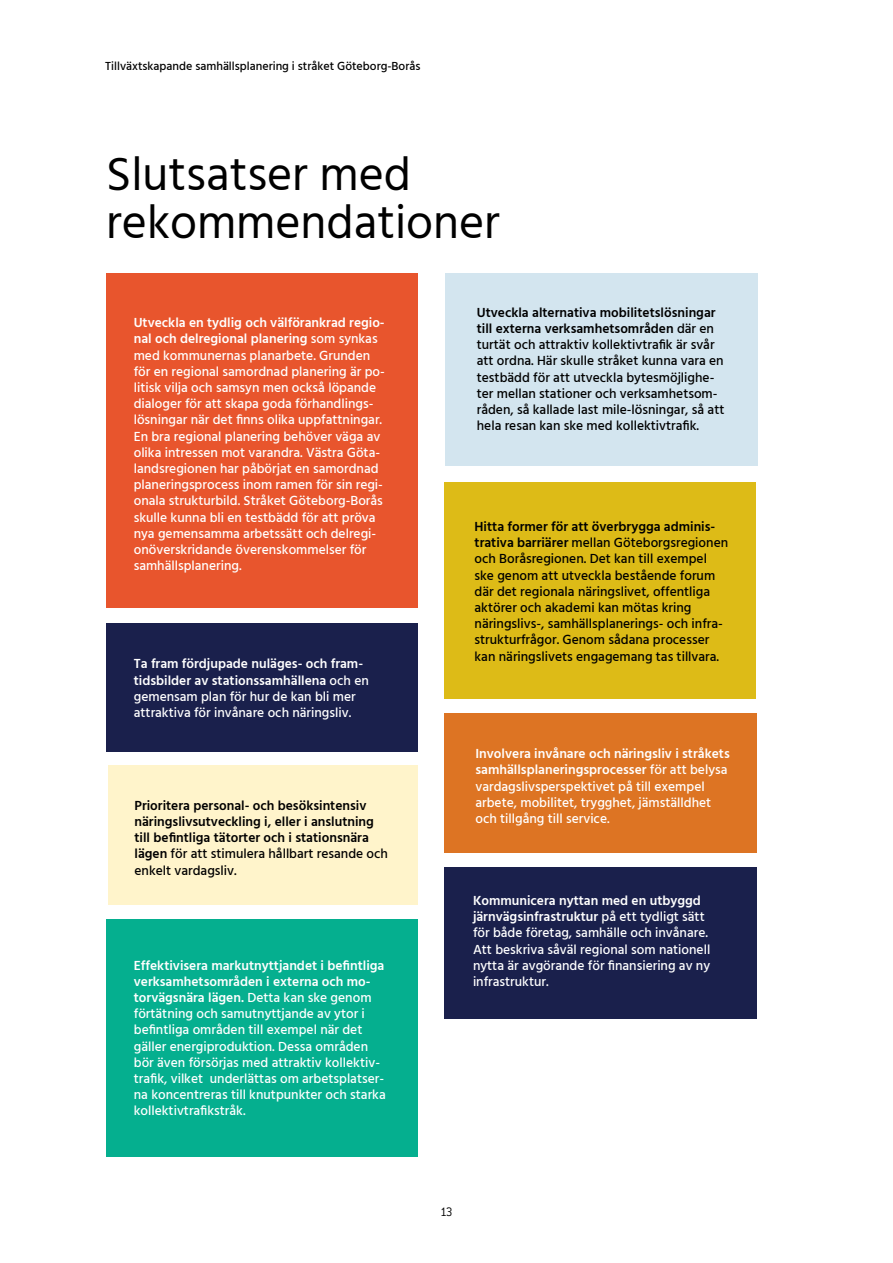
<style>
.page{position:relative;width:893px;height:1263px;background:#fff}
.page>*{position:absolute;margin:0;border:0;box-sizing:border-box;transform-origin:0 0}
.t1{font:48px/48px "Hind Guntur";color:#000}
.t2{font:500 13.5px/16.2px "Hind Guntur";color:#fff}
.t3{font:500 13.5px/16.2px "Hind Guntur";color:#000}
.t4{font:600 13.5px/16.2px "Hind Guntur";color:#000}
.t5{font:300 13.5px "Conduit ITC Pro";color:#000}
.t6{font:500 12px "Hind Guntur";color:#000}
.s1{font-weight:600}
.s2{font-weight:500}
</style>
<div class="page">
<div style="left:106px;top:274px;width:312px;height:334px;background:#e8552d"></div>
<div style="left:106px;top:623px;width:312px;height:129px;background:#1a204c"></div>
<div style="left:108px;top:766px;width:310px;height:139px;background:#fff4cb"></div>
<div style="left:106px;top:919px;width:312px;height:238px;background:#05af8f"></div>
<div style="left:446px;top:273px;width:312px;height:192px;background:#d3e5ef"></div>
<div style="left:445px;top:482px;width:311px;height:216px;background:#ddbb17"></div>
<div style="left:445px;top:713px;width:312px;height:139px;background:#dd7423"></div>
<div style="left:445px;top:867px;width:312px;height:152px;background:#1a204c"></div>
<p class="t6" style="left:105px;top:59px;width:317px">Tillväxtskapande samhällsplanering i stråket Göteborg-Borås</p>
<h1 class="t1" style="left:106px;top:149px;width:395px">Slutsatser med rekommendationer</h1>
<p class="t2" style="left:134px;top:314px;width:253px"><span class="s1">Utveckla en tydlig och välförankrad regio&shy;nal och delregional planering</span> som synkas med kommunernas planarbete. Grunden för en regional samordnad planering är po&shy;litisk vilja och samsyn men också löpande dialoger för att skapa goda förhandlings&shy;lösningar när det finns olika uppfattningar.<br>En bra regional planering behöver väga av olika intressen mot varandra. Västra Göta&shy;landsregionen har påbörjat en samordnad planeringsprocess inom ramen för sin regi&shy;onala strukturbild. Stråket Göteborg-Borås skulle kunna bli en testbädd för att pröva nya gemensamma arbetssätt och delregi&shy;onöverskridande överenskommelser för samhällsplanering.</p>
<p class="t2" style="left:134px;top:656px;width:237px"><span class="s1">Ta fram fördjupade nuläges- och fram&shy;tidsbilder av stationssamhällena</span> och en gemensam plan för hur de kan bli mer attraktiva för invånare och näringsliv.</p>
<p class="t4" style="left:134px;top:797px;width:255px">Prioritera personal- och besöksintensiv näringslivsutveckling i, eller i anslutning till befintliga tätorter och i stationsnära lägen <span class="s2">för att stimulera hållbart resande och enkelt vardagsliv.</span></p>
<p class="t2" style="left:134px;top:957px;width:253px"><span class="s1">Effektivisera markutnyttjandet i befintliga verksamhetsområden i externa och mo&shy;torvägsnära lägen.</span> Detta kan ske genom förtätning och samutnyttjande av ytor i befintliga områden till exempel när det gäller energiproduktion. Dessa områden bör även försörjas med attraktiv kollektiv&shy;trafik, vilket underlättas om arbetsplatser&shy;na koncentreras till knutpunkter och starka kollektivtrafikstråk.</p>
<p class="t3" style="left:477px;top:304px;width:249px"><span class="s1">Utveckla alternativa mobilitetslösningar till externa verksamhetsområden</span> där en turtät och attraktiv kollektivtrafik är svår att ordna. Här skulle stråket kunna vara en testbädd för att utveckla bytesmöjlighe&shy;ter mellan stationer och verksamhetsom&shy;råden, så kallade last mile-lösningar, så att hela resan kan ske med kollektivtrafik.</p>
<p class="t3" style="left:475px;top:518px;width:255px"><span class="s1">Hitta former för att överbrygga adminis&shy;trativa barriärer</span> mellan Göteborgsregionen och Boråsregionen. Det kan till exempel ske genom att utveckla bestående forum där det regionala näringslivet, offentliga aktörer och akademi kan mötas kring näringslivs-, samhällsplanerings- och infra&shy;strukturfrågor. Genom sådana processer kan näringslivets engagemang tas tillvara.</p>
<p class="t2" style="left:475px;top:745px;width:256px"><span class="s1">Involvera invånare och näringsliv i stråkets samhällsplaneringsprocesser</span> för att belysa vardagslivsperspektivet på till exempel arbete, mobilitet, trygghet, jämställdhet och tillgång till service.</p>
<p class="t2" style="left:473px;top:892px;width:239px"><span class="s1">Kommunicera nyttan med en utbyggd järnvägsinfrastruktur</span> på ett tydligt sätt för både företag, samhälle och invånare.<br>Att beskriva såväl regional som nationell nytta är avgörande för finansiering av ny infrastruktur.</p>
<p class="t5" style="left:440px;top:1204px;width:14px">13</p>
</div>
